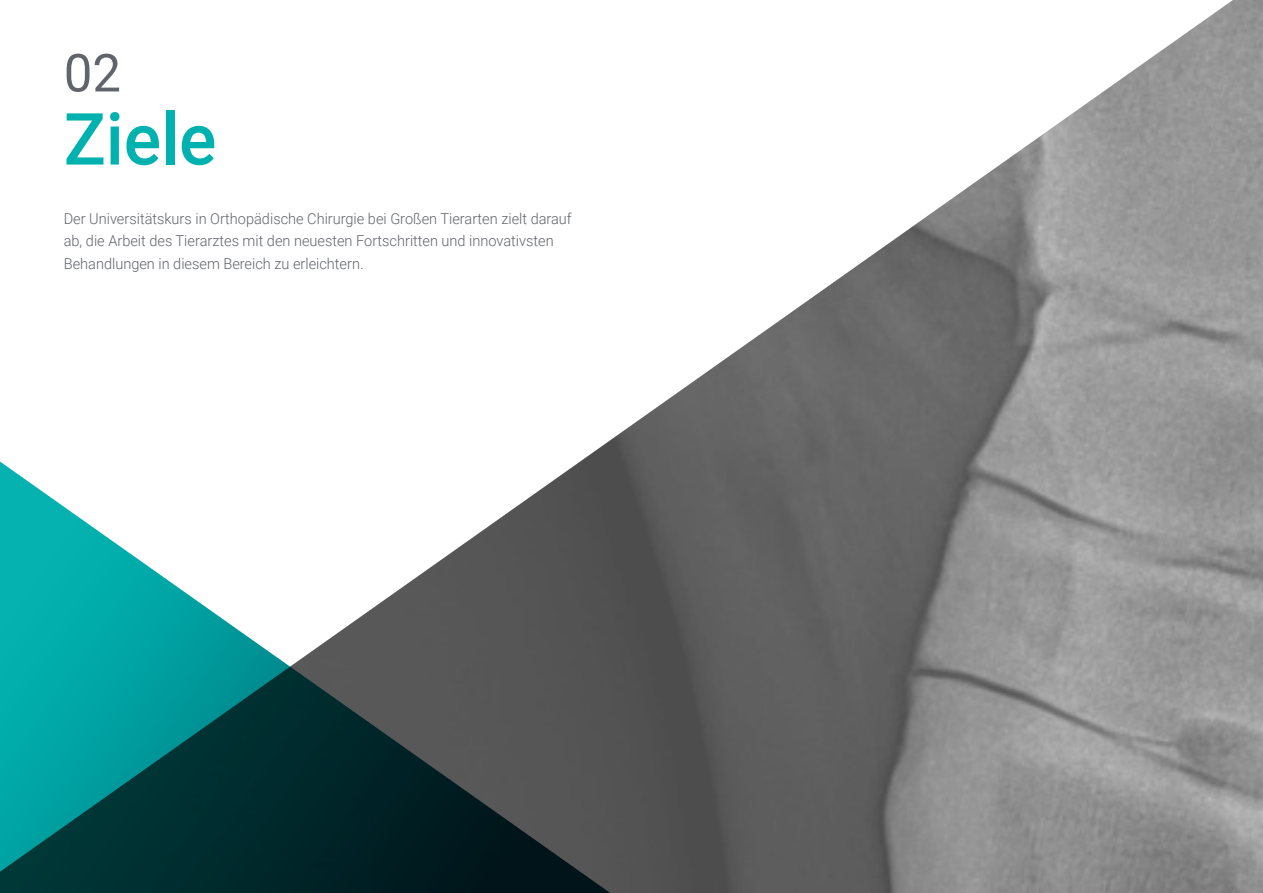
<style>
.page{position:relative;width:1263px;height:893px;background:#fff}
.page>*{position:absolute;margin:0;border:0;box-sizing:border-box;transform-origin:0 0}
.t1{font:500 72px "Roboto";color:#00b2af}
.t2{font:52.5px "Roboto";color:#61646a}
.t3{font:300 15px/22.5px "Roboto";color:#61646a}
</style>
<div class="page">
<img style="left:602px;top:0;width:661px;height:893px">
<svg style="left:0;top:446px;width:640px;height:447px"></svg>
<h2 class="t2" style="left:64px;top:36px;width:59px">02</h2>
<h1 class="t1" style="left:64px;top:89px;width:154px">Ziele</h1>
<p class="t3" style="left:64px;top:207px;width:509px">Der Universitätskurs in Orthopädische Chirurgie bei Großen Tierarten zielt darauf ab, die Arbeit des Tierarztes mit den neuesten Fortschritten und innovativsten<br>Behandlungen in diesem Bereich zu erleichtern.</p>
</div>
